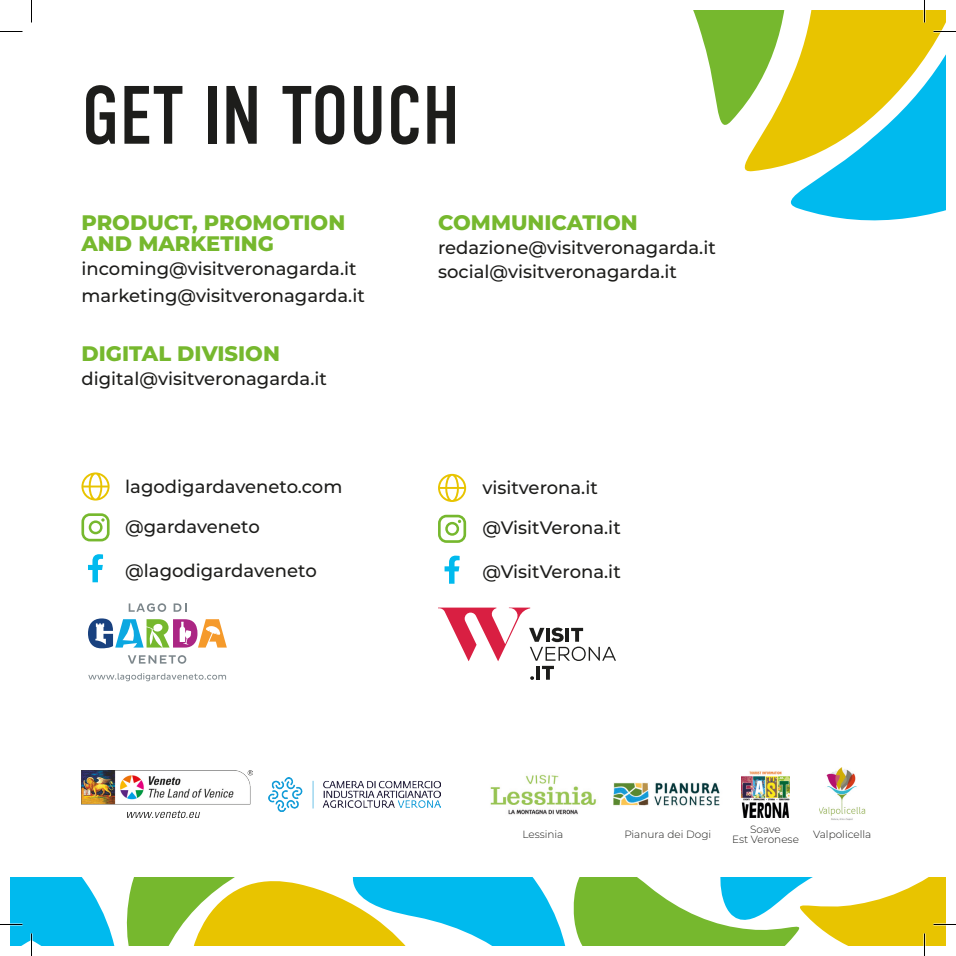
<style>
.page{position:relative;width:956px;height:956px;background:#fff}
.page>*{position:absolute;margin:0;border:0;box-sizing:border-box;transform-origin:0 0}
.t1{font:82.5px "DIN Condensed";color:#1d1d1b}
.t2{font:800 21px "Montserrat";color:#76b82e}
.t3{font:500 18px "Montserrat";color:#1d1d1b}
.t4{font:300 10.5px "Montserrat";color:#1d1d1b}
</style>
<div class="page">
<svg style="left:438px;top:515px;width:28px;height:28px"></svg>
<svg style="left:438px;top:608px;width:178px;height:72px"></svg>
<svg style="left:445px;top:556px;width:15px;height:28px"></svg>
<svg style="left:438px;top:474px;width:28px;height:28px"></svg>
<svg style="left:81px;top:513px;width:29px;height:28px"></svg>
<svg style="left:88px;top:554px;width:15px;height:28px"></svg>
<svg style="left:81px;top:472px;width:29px;height:29px"></svg>
<svg style="left:88px;top:673px;width:138px;height:8px"></svg>
<svg style="left:129px;top:603px;width:37px;height:9px"></svg>
<svg style="left:174px;top:603px;width:12px;height:9px"></svg>
<svg style="left:88px;top:618px;width:139px;height:30px"></svg>
<svg style="left:128px;top:655px;width:58px;height:9px"></svg>
<svg style="left:790px;top:174px;width:156px;height:47px;fill:#00baee"></svg>
<img style="left:81px;top:770px;width:172px;height:48px">
<img style="left:269px;top:777px;width:171px;height:34px">
<img style="left:490px;top:774px;width:107px;height:41px">
<img style="left:613px;top:782px;width:107px;height:24px">
<img style="left:742px;top:771px;width:47px;height:46px">
<img style="left:819px;top:768px;width:46px;height:52px">
<svg style="left:0;top:31px;width:22px;height:1px"></svg>
<svg style="left:31px;top:0;width:1px;height:23px"></svg>
<svg style="left:693px;top:0;width:263px;height:174px"></svg>
<svg style="left:0;top:878px;width:956px;height:78px"></svg>
<p class="t1" style="left:81px;top:69px;width:380px">GET IN TOUCH</p>
<p class="t2" style="left:81px;top:207px;width:265px">PRODUCT, PROMOTION</p>
<p class="t2" style="left:81px;top:228px;width:194px">AND MARKETING</p>
<p class="t3" style="left:81px;top:256px;width:277px">incoming@visitveronagarda.it</p>
<p class="t3" style="left:81px;top:283px;width:285px">marketing@visitveronagarda.it</p>
<p class="t2" style="left:81px;top:338px;width:200px">DIGITAL DIVISION</p>
<p class="t3" style="left:81px;top:366px;width:247px">digital@visitveronagarda.it</p>
<p class="t3" style="left:125px;top:474px;width:219px">lagodigardaveneto.com</p>
<p class="t3" style="left:125px;top:514px;width:136px">@gardaveneto</p>
<p class="t3" style="left:125px;top:558px;width:193px">@lagodigardaveneto</p>
<p class="t2" style="left:438px;top:207px;width:201px">COMMUNICATION</p>
<p class="t3" style="left:438px;top:235px;width:279px">redazione@visitveronagarda.it</p>
<p class="t3" style="left:438px;top:259px;width:240px">social@visitveronagarda.it</p>
<p class="t3" style="left:482px;top:475px;width:117px">visitverona.it</p>
<p class="t3" style="left:482px;top:515px;width:140px">@VisitVerona.it</p>
<p class="t3" style="left:482px;top:559px;width:140px">@VisitVerona.it</p>
<p class="t4" style="left:522px;top:827px;width:43px">Lessinia</p>
<p class="t4" style="left:624px;top:827px;width:88px">Pianura dei Dogi</p>
<p class="t4" style="left:750px;top:822px;width:32px">Soave</p>
<p class="t4" style="left:732px;top:832px;width:68px">Est Veronese</p>
<p class="t4" style="left:813px;top:827px;width:60px">Valpolicella</p>
</div>
